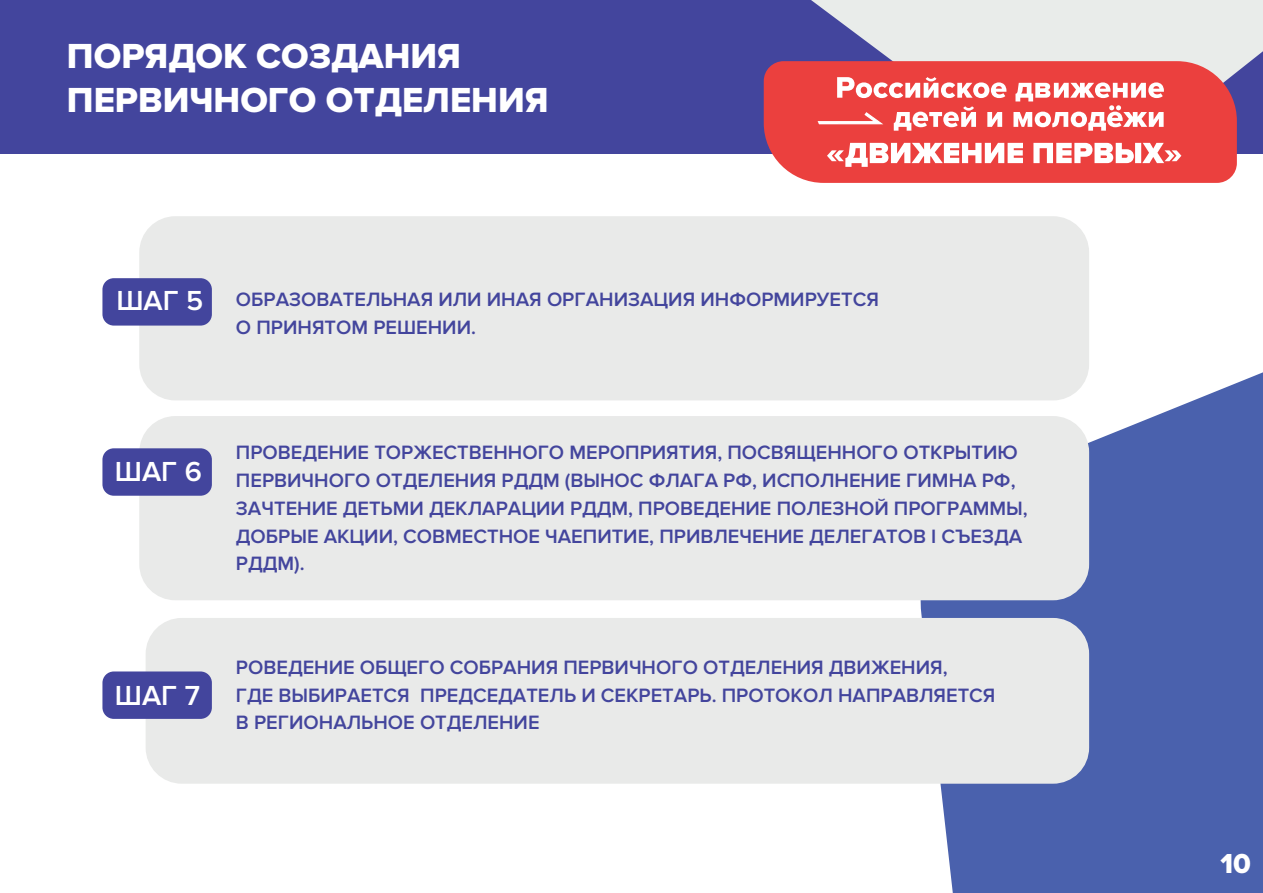
<style>
.page{position:relative;width:1263px;height:893px;background:#fff}
.page>*{position:absolute;margin:0;border:0;box-sizing:border-box;transform-origin:0 0}
.t1{font:36.15px/43.3px "Proxima Nova Extrabld";color:#fff}
.t2{font:600 28.5px "Proxima Nova";color:#fff}
.t3{font:800 28.5px "Proxima Nova";color:#fff}
.t4{font:600 20.1px/27.8px "Proxima Nova";color:#43459d}
</style>
<div class="page">
<div style="left:139px;top:216px;width:950px;height:184px;background:#e9eae9;border-radius:36px"></div>
<svg style="left:920px;top:370px;width:343px;height:523px;fill:#4a61ad"></svg>
<div style="left:102px;top:278px;width:110px;height:48px;background:#43459d;border-radius:11px"></div>
<div style="left:146px;top:618px;width:943px;height:166px;background:#e9eae9;border-radius:36px"></div>
<div style="left:102px;top:671px;width:110px;height:48px;background:#43459d;border-radius:11px"></div>
<div style="left:139px;top:416px;width:950px;height:184px;background:#e9eae9;border-radius:36px"></div>
<div style="left:102px;top:448px;width:110px;height:48px;background:#43459d;border-radius:11px"></div>
<div style="left:0;top:0;width:1263px;height:153px;background:#43459d"></div>
<svg style="left:811px;top:0;width:452px;height:154px;fill:#e9ecea"></svg>
<svg style="left:764px;top:61px;width:473px;height:122px;fill:#eb403e"></svg>
<svg style="left:837px;top:77px;width:169px;height:21px"></svg>
<svg style="left:894px;top:106px;width:82px;height:25px"></svg>
<svg style="left:987px;top:112px;width:15px;height:15px"></svg>
<svg style="left:817px;top:112px;width:66px;height:12px"></svg>
<svg style="left:1013px;top:82px;width:151px;height:49px"></svg>
<svg style="left:827px;top:143px;width:196px;height:24px"></svg>
<svg style="left:1033px;top:143px;width:148px;height:20px"></svg>
<h1 class="t1" style="left:67px;top:35px;width:483px">ПОРЯДОК СОЗДАНИЯ<br>ПЕРВИЧНОГО ОТДЕЛЕНИЯ</h1>
<h2 class="t2" style="left:116px;top:284px;width:88px">ШАГ 5</h2>
<p class="t4" style="left:236px;top:286px;width:644px">ОБРАЗОВАТЕЛЬНАЯ ИЛИ ИНАЯ ОРГАНИЗАЦИЯ ИНФОРМИРУЕТСЯ<br>О ПРИНЯТОМ РЕШЕНИИ.</p>
<h2 class="t2" style="left:115px;top:455px;width:88px">ШАГ 6</h2>
<h2 class="t2" style="left:115px;top:679px;width:87px">ШАГ 7</h2>
<p class="t4" style="left:236px;top:439px;width:793px">ПРОВЕДЕНИЕ ТОРЖЕСТВЕННОГО МЕРОПРИЯТИЯ, ПОСВЯЩЕННОГО ОТКРЫТИЮ ПЕРВИЧНОГО ОТДЕЛЕНИЯ РДДМ (ВЫНОС ФЛАГА РФ, ИСПОЛНЕНИЕ ГИМНА РФ, ЗАЧТЕНИЕ ДЕТЬМИ ДЕКЛАРАЦИИ РДДМ, ПРОВЕДЕНИЕ ПОЛЕЗНОЙ ПРОГРАММЫ, ДОБРЫЕ АКЦИИ, СОВМЕСТНОЕ ЧАЕПИТИЕ, ПРИВЛЕЧЕНИЕ ДЕЛЕГАТОВ I СЪЕЗДА РДДМ).</p>
<p class="t4" style="left:236px;top:653px;width:761px">РОВЕДЕНИЕ ОБЩЕГО СОБРАНИЯ ПЕРВИЧНОГО ОТДЕЛЕНИЯ ДВИЖЕНИЯ,<br>ГДЕ ВЫБИРАЕТСЯ ПРЕДСЕДАТЕЛЬ И СЕКРЕТАРЬ. ПРОТОКОЛ НАПРАВЛЯЕТСЯ<br>В РЕГИОНАЛЬНОЕ ОТДЕЛЕНИЕ</p>
<h2 class="t3" style="left:1220px;top:847px;width:32px">10</h2>
</div>
